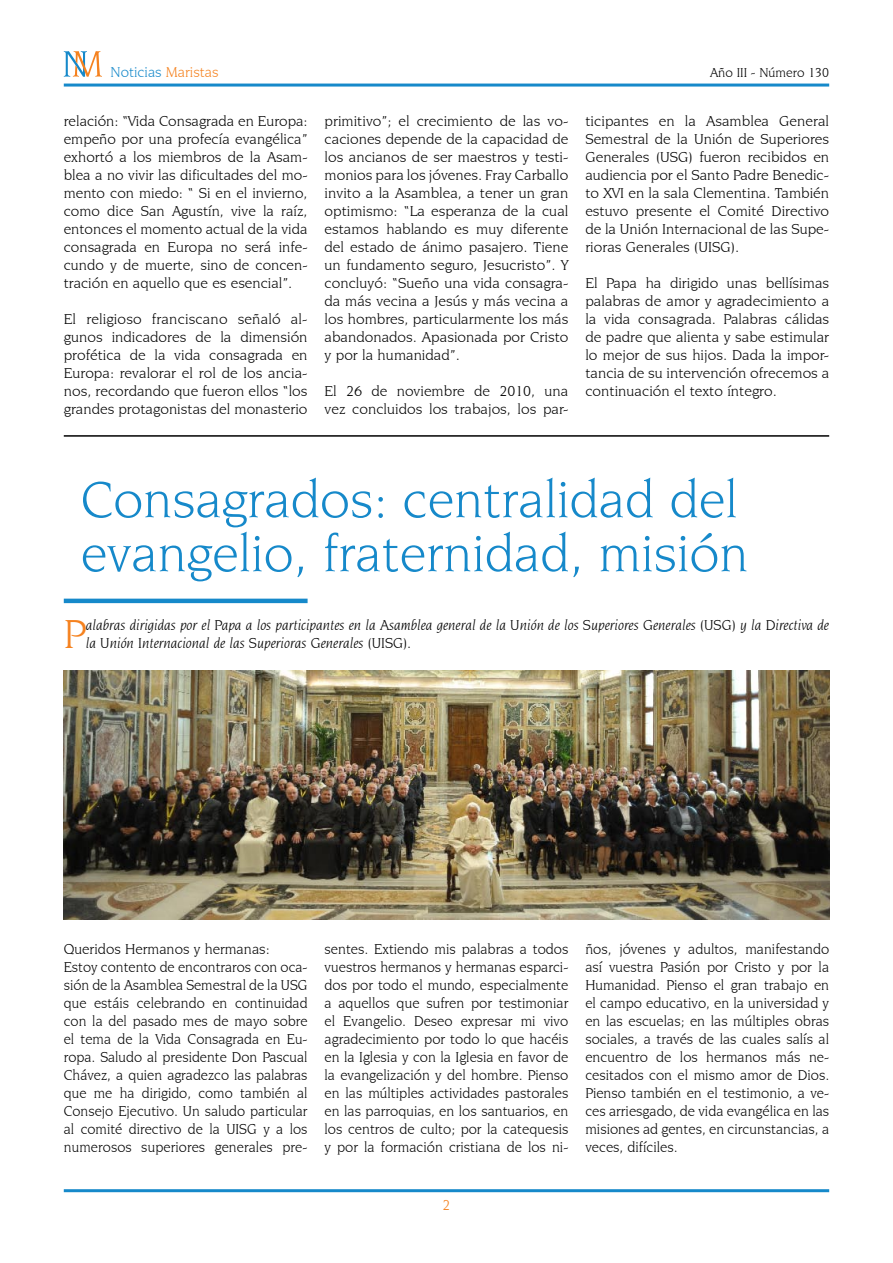
<style>
.page{position:relative;width:893px;height:1263px;background:#fff}
.page>*{position:absolute;margin:0;border:0;box-sizing:border-box;transform-origin:0 0}
.t1{font:54px/54px "Novarese IT Cby BT";color:#1689ca}
.t2{font:italic 42.6px "Novarese IT Cby BT";color:#f5821f}
.t3{font:15px/18px "Novarese IT Cby BT";color:#000;text-align:justify}
.t4{font:italic 15px/18px "Novarese IT Cby BT";color:#000}
.t5{font:15px "Novarese IT Cby BT";color:#1689ca}
.t6{font:13.5px "Novarese IT Cby BT";color:#000}
.s1{color:#f5821f}
</style>
<div class="page">
<hr style="left:64px;top:84px;width:765px;height:3px;background:#1689ca">
<hr style="left:64px;top:1189px;width:765px;height:3px;background:#1689ca">
<hr style="left:64px;top:599px;width:244px;height:4px;background:#1689ca">
<svg style="left:64px;top:51px;width:38px;height:26px"></svg>
<hr style="left:64px;top:435px;width:765px;height:2px;background:#000">
<img style="left:64px;top:671px;width:765px;height:249px">
<p class="t5" style="left:111px;top:63px;width:110px">Noticias <span class="s1">Maristas</span></p>
<p class="t6" style="left:710px;top:64px;width:121px">Año III - Número 130</p>
<p class="t3" style="left:64px;top:112px;width:245px">relación: “Vida Consagrada en Europa: empeño por una profecía evangélica” exhortó a los miembros de la Asam&shy;blea a no vivir las dificultades del mo&shy;mento con miedo: “ Si en el invierno, como dice San Agustín, vive la raíz, entonces el momento actual de la vida consagrada en Europa no será infe&shy;cundo y de muerte, sino de concen&shy;tración en aquello que es esencial”.</p>
<p class="t3" style="left:64px;top:310px;width:245px">El religioso franciscano señaló al&shy;gunos indicadores de la dimensión profética de la vida consagrada en Europa: revalorar el rol de los ancia&shy;nos, recordando que fueron ellos “los grandes protagonistas del monasterio</p>
<p class="t3" style="left:325px;top:112px;width:245px">primitivo”; el crecimiento de las vo&shy;caciones depende de la capacidad de los ancianos de ser maestros y testi&shy;monios para los jóvenes. Fray Carballo invito a la Asamblea, a tener un gran optimismo: “La esperanza de la cual estamos hablando es muy diferente del estado de ánimo pasajero. Tiene un fundamento seguro, Jesucristo”. Y concluyó: “Sueño una vida consagra&shy;da más vecina a Jesús y más vecina a los hombres, particularmente los más abandonados. Apasionada por Cristo y por la humanidad”.</p>
<p class="t3" style="left:325px;top:382px;width:245px">El 26 de noviembre de 2010, una vez concluidos los trabajos, los par-</p>
<p class="t3" style="left:585px;top:112px;width:245px">ticipantes en la Asamblea General Semestral de la Unión de Superiores Generales (USG) fueron recibidos en audiencia por el Santo Padre Benedic&shy;to XVI en la sala Clementina. También estuvo presente el Comité Directivo de la Unión Internacional de las Supe&shy;rioras Generales (UISG).</p>
<p class="t3" style="left:585px;top:274px;width:245px">El Papa ha dirigido unas bellísimas palabras de amor y agradecimiento a la vida consagrada. Palabras cálidas de padre que alienta y sabe estimular lo mejor de sus hijos. Dada la impor&shy;tancia de su intervención ofrecemos a continuación el texto íntegro.</p>
<h1 class="t1" style="left:81px;top:472px;width:669px">Consagrados: centralidad del evangelio, fraternidad, misión</h1>
<h2 class="t2" style="left:64px;top:609px;width:24px">P</h2>
<p class="t4" style="left:86px;top:616px;width:745px">alabras dirigidas por el Papa a los participantes en la Asamblea general de la Unión de los Superiores Generales (USG) y la Directiva de la Unión Internacional de las Superioras Generales (UISG).</p>
<p class="t3" style="left:64px;top:940px;width:245px;text-align:left">Queridos Hermanos y hermanas:<br>Estoy contento de encontraros con oca&shy;sión de la Asamblea Semestral de la USG que estáis celebrando en continuidad con la del pasado mes de mayo sobre el tema de la Vida Consagrada en Eu&shy;ropa. Saludo al presidente Don Pascual Chávez, a quien agradezco las palabras que me ha dirigido, como también al Consejo Ejecutivo. Un saludo particular al comité directivo de la UISG y a los numerosos superiores generales pre-</p>
<p class="t3" style="left:325px;top:940px;width:245px">sentes. Extiendo mis palabras a todos vuestros hermanos y hermanas esparci&shy;dos por todo el mundo, especialmente a aquellos que sufren por testimoniar el Evangelio. Deseo expresar mi vivo agradecimiento por todo lo que hacéis en la Iglesia y con la Iglesia en favor de la evangelización y del hombre. Pienso en las múltiples actividades pastorales en las parroquias, en los santuarios, en los centros de culto; por la catequesis y por la formación cristiana de los ni-</p>
<p class="t3" style="left:585px;top:940px;width:245px">ños, jóvenes y adultos, manifestando así vuestra Pasión por Cristo y por la Humanidad. Pienso el gran trabajo en el campo educativo, en la universidad y en las escuelas; en las múltiples obras sociales, a través de las cuales salís al encuentro de los hermanos más ne&shy;cesitados con el mismo amor de Dios.<br>Pienso también en el testimonio, a ve&shy;ces arriesgado, de vida evangélica en las misiones ad gentes, en circunstancias, a veces, difíciles.</p>
</div>
